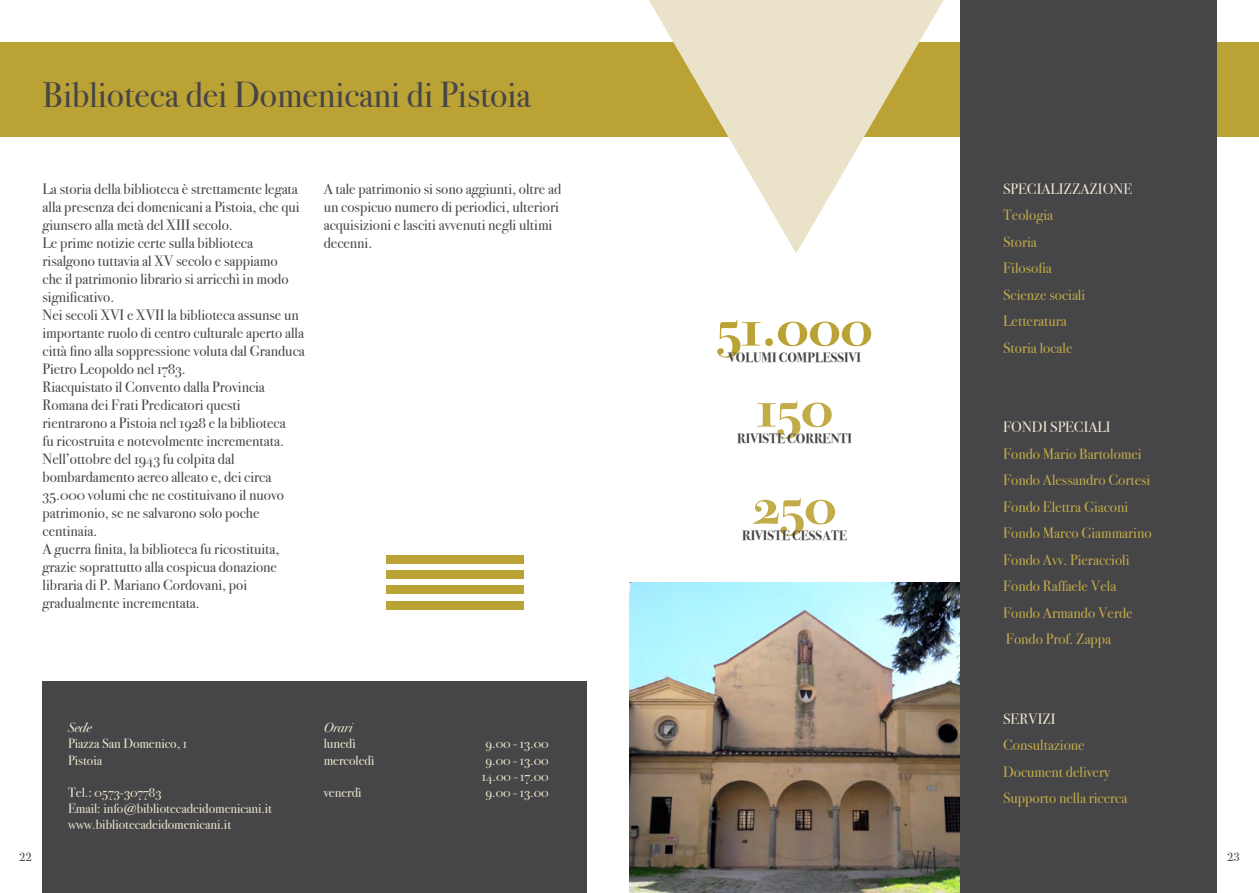
<style>
.page{position:relative;width:1259px;height:893px;background:#fff}
.page>*{position:absolute;margin:0;border:0;box-sizing:border-box;transform-origin:0 0}
.t1{font:700 54px "Bodoni Svty Two OSITCTT";color:#bba235}
.t2{font:700 54px "Bodoni Svty Two OSITCTT";color:#c2ab49}
.t3{font:36px "Bodoni Svty Two OSITCTT";color:#464547}
.t4{font:15px/18px "Bodoni Svty Two OSITCTT";color:#464547}
.t5{font:15px/26.5px "Bodoni Svty Two OSITCTT";color:#c2ab49}
.t6{font:15px "Bodoni Svty Two OSITCTT";color:#ede6cf}
.t7{font:13.5px/16.2px "Bodoni Svty Two OSITCTT";color:#ede6cf}
.t8{font:700 13.5px "Bodoni Svty Two OSITCTT";color:#464547}
.t9{font:italic 13.5px "Bodoni Svty Two OSITCTT";color:#ede6cf}
.t10{font:12px "Bodoni Svty Two ITCTT";color:#464547}
</style>
<div class="page">
<div style="left:43px;top:682px;width:544px;height:211px;background:#464547"></div>
<div style="left:0;top:43px;width:1259px;height:94px;background:#bba235"></div>
<div style="left:959px;top:0;width:257px;height:893px;background:#464547"></div>
<svg style="left:649px;top:0;width:294px;height:253px;fill:#ebe3c9"></svg>
<div style="left:386px;top:555px;width:138px;height:9px;background:#bba235"></div>
<div style="left:386px;top:585px;width:138px;height:9px;background:#bba235"></div>
<div style="left:386px;top:570px;width:138px;height:9px;background:#bba235"></div>
<div style="left:386px;top:601px;width:138px;height:9px;background:#bba235"></div>
<img style="left:629px;top:582px;width:330px;height:311px">
<h2 class="t3" style="left:43px;top:73px;width:490px">Biblioteca dei Domenicani di Pistoia</h2>
<p class="t4" style="left:43px;top:180px;width:264px">La storia della biblioteca è strettamente legata alla presenza dei domenicani a Pistoia, che qui giunsero alla metà del XIII secolo.<br>Le prime notizie certe sulla biblioteca risalgono tuttavia al XV secolo e sappiamo<br>che il patrimonio librario si arricchì in modo significativo.<br>Nei secoli XVI e XVII la biblioteca assunse un importante ruolo di centro culturale aperto alla città fino alla soppressione voluta dal Granduca Pietro Leopoldo nel 1783.<br>Riacquistato il Convento dalla Provincia Romana dei Frati Predicatori questi rientrarono a Pistoia nel 1928 e la biblioteca<br>fu ricostruita e notevolmente incrementata.<br>Nell’ottobre del 1943 fu colpita dal bombardamento aereo alleato e, dei circa 35.000 volumi che ne costituivano il nuovo patrimonio, se ne salvarono solo poche centinaia.<br>A guerra finita, la biblioteca fu ricostituita, grazie soprattutto alla cospicua donazione libraria di P. Mariano Cordovani, poi gradualmente incrementata.</p>
<p class="t4" style="left:324px;top:180px;width:239px">A tale patrimonio si sono aggiunti, oltre ad un cospicuo numero di periodici, ulteriori acquisizioni e lasciti avvenuti negli ultimi decenni.</p>
<p class="t9" style="left:68px;top:719px;width:25px">Sede</p>
<p class="t7" style="left:68px;top:736px;width:121px">Piazza San Domenico, 1<br>Pistoia</p>
<p class="t7" style="left:68px;top:784px;width:206px">Tel.: 0573-307783<br>Email: info@bibliotecadeidomenicani.it www.bibliotecadeidomenicani.it</p>
<p class="t9" style="left:324px;top:719px;width:30px">Orari</p>
<p class="t7" style="left:324px;top:736px;width:34px">lunedì</p>
<p class="t7" style="left:485px;top:736px;width:65px">9.00 - 13.00</p>
<p class="t7" style="left:324px;top:752px;width:52px">mercoledì</p>
<p class="t7" style="left:482px;top:752px;width:68px">9.00 - 13.00<br>14.00 - 17.00</p>
<p class="t7" style="left:324px;top:784px;width:39px">venerdì</p>
<p class="t7" style="left:485px;top:784px;width:65px">9.00 - 13.00</p>
<h1 class="t1" style="left:717px;top:296px;width:157px">51.000</h1>
<p class="t8" style="left:728px;top:349px;width:134px">VOLUMI COMPLESSIVI</p>
<h1 class="t2" style="left:756px;top:377px;width:78px">150</h1>
<p class="t8" style="left:737px;top:430px;width:116px">RIVISTE CORRENTI</p>
<h1 class="t2" style="left:753px;top:474px;width:85px">250</h1>
<p class="t8" style="left:742px;top:527px;width:107px">RIVISTE CESSATE</p>
<p class="t6" style="left:1003px;top:180px;width:130px">SPECIALIZZAZIONE</p>
<p class="t5" style="left:1003px;top:202px;width:84px">Teologia<br>Storia<br>Filosofia<br>Scienze sociali<br>Letteratura<br>Storia locale</p>
<p class="t6" style="left:1003px;top:418px;width:109px">FONDI SPECIALI</p>
<p class="t5" style="left:1003px;top:441px;width:150px">Fondo Mario Bartolomei<br>Fondo Alessandro Cortesi<br>Fondo Elettra Giaconi<br>Fondo Marco Giammarino<br>Fondo Avv. Pieraccioli<br>Fondo Raffaele Vela<br>Fondo Armando Verde<br>Fondo Prof. Zappa</p>
<p class="t6" style="left:1003px;top:710px;width:54px">SERVIZI</p>
<p class="t5" style="left:1003px;top:732px;width:126px">Consultazione<br>Document delivery<br>Supporto nella ricerca</p>
<p class="t10" style="left:19px;top:847px;width:14px">22</p>
<p class="t10" style="left:1227px;top:847px;width:14px">23</p>
</div>
